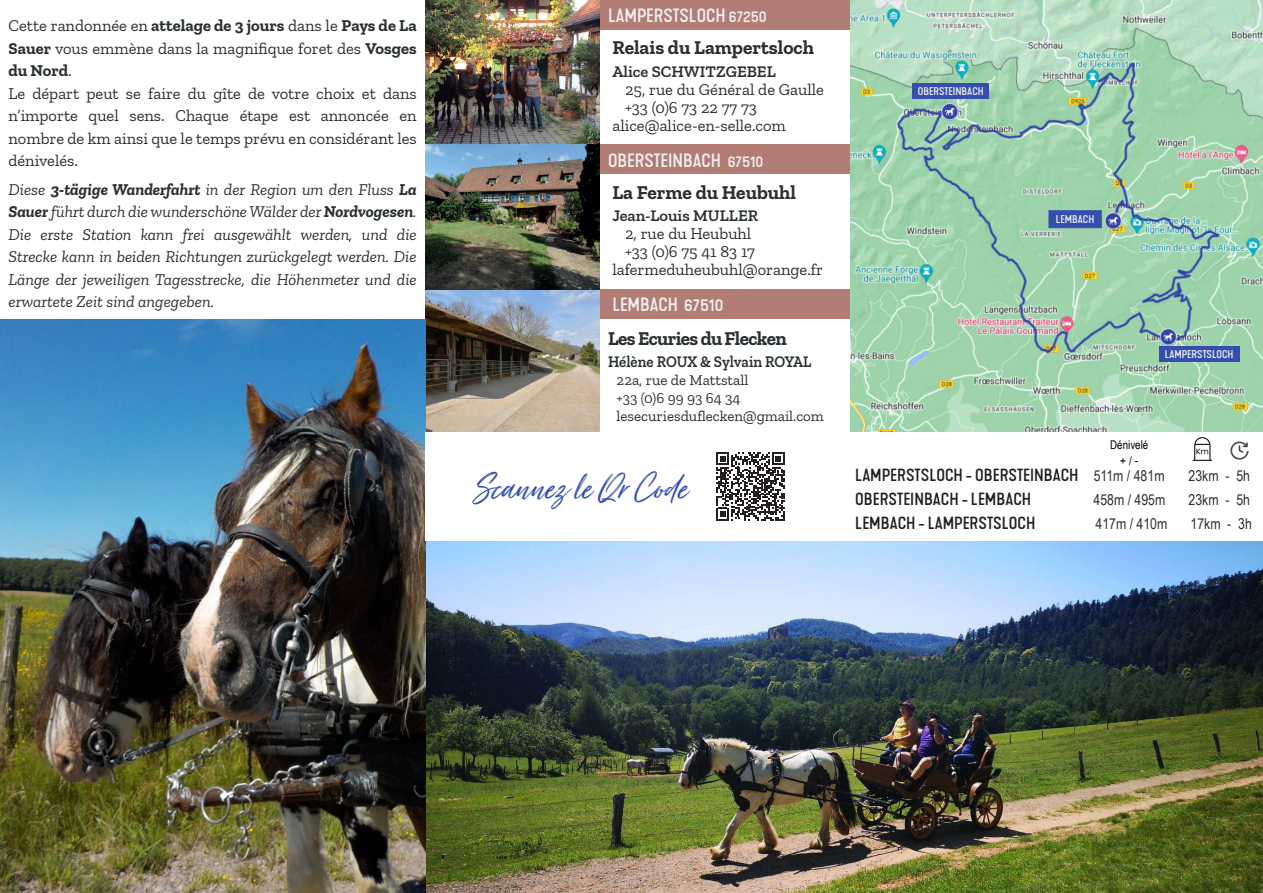
<style>
.page{position:relative;width:1263px;height:893px;background:#fff}
.page>*{position:absolute;margin:0;border:0;box-sizing:border-box;transform-origin:0 0}
.t1{font:italic 43.5px "Just Lovely";color:#364fae}
.t2{font:700 19.5px "Zilla Slab";color:#2b3032}
.t3{font:700 19.5px "Zilla Slab";letter-spacing:-.03em;color:#2a3033}
.t4{font:700 19.5px "Zilla Slab";color:#2a3033}
.Style_de_paragraphe_1{font:18px "Kapra Neue Pro Medium Exp Rd";color:#eff0f0}
.t5{font:16.5px/22.5px "Zilla Slab";color:#2a3033;text-align:justify}
.t6{font:italic 16.5px/22.5px "Zilla Slab";color:#2a3033}
.t7{font:16.5px "Kapra Neue Pro Medium Exp Rd";color:#231f20}
.t8{font:16.5px "Zilla Slab";color:#2b3032}
.t9{font:600 16.5px "Zilla Slab";color:#2a3033;scale:.91 1}
.t10{font:600 16.5px "Zilla Slab";color:#2b3032}
.t11{font:600 16.5px "Zilla Slab";color:#2a3033}
.t12{font:15px "Zilla Slab";color:#2a3033}
.t13{font:15px "Arial Narrow";color:#2a3033}
.t14{font:13.5px "Arial Narrow";color:#000}
.t15{font:12px "Arial Narrow";color:#000}
.t16{font:10.5px "Kapra Neue Pro Medium Exp Rd";color:#eff0f0}
.s1{font-weight:700}
.s2{font-size:15px}
.s3{font-size:16.5px}
.s4{font-size:12px}
.s5{font-family:"Arial Narrow";font-size:15px;color:#2a3033}
</style>
<div class="page">
<img style="left:425px;top:541px;width:838px;height:352px">
<div style="left:600px;top:0;width:250px;height:30px;background:#b27d75"></div>
<img style="left:425px;top:0;width:175px;height:432px">
<div style="left:600px;top:289px;width:250px;height:30px;background:#b27d75"></div>
<div style="left:600px;top:145px;width:250px;height:29px;background:#b27d75"></div>
<img style="left:0;top:320px;width:425px;height:573px">
<img style="left:850px;top:0;width:413px;height:432px">
<img style="left:1231px;top:442px;width:17px;height:18px">
<img style="left:1192px;top:437px;width:20px;height:24px">
<svg style="left:716px;top:452px;width:69px;height:68px"></svg>
<div style="left:912px;top:83px;width:77px;height:16px;background:#364fae"></div>
<svg style="left:1049px;top:210px;width:52px;height:18px"></svg>
<div style="left:1049px;top:211px;width:52px;height:16px;border:1px solid #364fae"></div>
<div style="left:1050px;top:212px;width:50px;height:15px;border:1px solid #364fae"></div>
<div style="left:1159px;top:346px;width:80px;height:16px;background:#364fae"></div>
<p class="t5" style="left:9px;top:15px;width:410px">Cette randonnée en <span class="s1">attelage de 3 jours</span> dans le <span class="s1">Pays de La Sauer</span> vous emmène dans la magnifique foret des <span class="s1">Vosges du Nord</span>.</p>
<p class="t5" style="left:9px;top:82px;width:410px">Le départ peut se faire du gîte de votre choix et dans n’importe quel sens. Chaque étape est annoncée en nombre de km ainsi que le temps prévu en considérant les dénivelés.</p>
<p class="t6" style="left:9px;top:178px;width:410px">Diese <span class="s1">3-tägige Wanderfahrt</span> in der Region um den Fluss <span class="s1">La<br>Sauer</span> führt durch die wunderschöne Wälder der <span class="s1">Nordvogesen</span>.</p>
<p class="t6" style="left:9px;top:223px;width:410px;text-align:justify">Die erste Station kann frei ausgewählt werden, und die Strecke kann in beiden Richtungen zurückgelegt werden. Die Länge der jeweiligen Tagesstrecke, die Höhenmeter und die erwartete Zeit sind angegeben.</p>
<p class="Style_de_paragraphe_1" style="left:608px;top:4px;width:160px">LAMPERSTSLOCH <span class="s2">67250</span></p>
<p class="t2" style="left:612px;top:37px;width:203px">Relais du Lampertsloch</p>
<p class="t10" style="left:612px;top:62px;width:165px">Alice SCHWITZGEBEL</p>
<p class="t8" style="left:625px;top:80px;width:200px">25, rue du Général de Gaulle</p>
<p class="t8" style="left:625px;top:98px;width:133px">+33 (0)6 73 22 77 73</p>
<p class="t8" style="left:612px;top:116px;width:175px">alice@alice-en-selle.com</p>
<p class="Style_de_paragraphe_1" style="left:608px;top:150px;width:157px">OBERSTEINBACH <span class="s2">67510</span></p>
<p class="t4" style="left:612px;top:181px;width:185px">La Ferme du Heubuhl</p>
<p class="t11" style="left:612px;top:207px;width:147px">Jean-Louis MULLER</p>
<p class="t5" style="left:625px;top:223px;width:128px">2, rue du Heubuhl</p>
<p class="t5" style="left:625px;top:241px;width:131px">+33 (0)6 75 41 83 17</p>
<p class="t5" style="left:612px;top:259px;width:212px">lafermeduheubuhl@orange.fr</p>
<p class="Style_de_paragraphe_1" style="left:612px;top:294px;width:113px">LEMBACH <span class="s3">67510</span></p>
<p class="t3" style="left:608px;top:327px;width:180px">Les Ecuries du Flecken</p>
<p class="t9" style="left:608px;top:352px;width:225px">Hélène ROUX &amp; Sylvain ROYAL</p>
<p class="t12" style="left:617px;top:372px;width:133px">22a, rue de Mattstall</p>
<p class="t12" style="left:617px;top:390px;width:126px">+33 (0)6 99 93 64 34</p>
<p class="t12" style="left:617px;top:408px;width:209px">lesecuriesduflecken@gmail.com</p>
<p class="t1" style="left:474px;top:462px;width:228px">ScannezleQrCode</p>
<p class="t16" style="left:918px;top:85px;width:67px">OBERSTEINBACH</p>
<p class="t16" style="left:1056px;top:213px;width:40px">LEMBACH</p>
<p class="t16" style="left:1165px;top:348px;width:70px">LAMPERSTSLOCH</p>
<p class="t15" style="left:1110px;top:436px;width:40px">Dénivelé</p>
<p class="t14" style="left:1120px;top:450px;width:20px">+ <span class="s4">/</span> -</p>
<p class="t7" style="left:855px;top:465px;width:311px">LAMPERSTSLOCH - OBERSTEINBACH <span class="s5">511m / 481m</span></p>
<p class="t13" style="left:1188px;top:465px;width:63px">23km - 5h</p>
<p class="t7" style="left:855px;top:489px;width:177px">OBERSTEINBACH - LEMBACH</p>
<p class="t13" style="left:1093px;top:489px;width:73px">458m / 495m</p>
<p class="t13" style="left:1188px;top:489px;width:63px">23km - 5h</p>
<p class="t7" style="left:855px;top:513px;width:182px">LEMBACH - LAMPERSTSLOCH</p>
<p class="t13" style="left:1095px;top:513px;width:73px">417m / 410m</p>
<p class="t13" style="left:1190px;top:513px;width:63px">17km - 3h</p>
</div>
